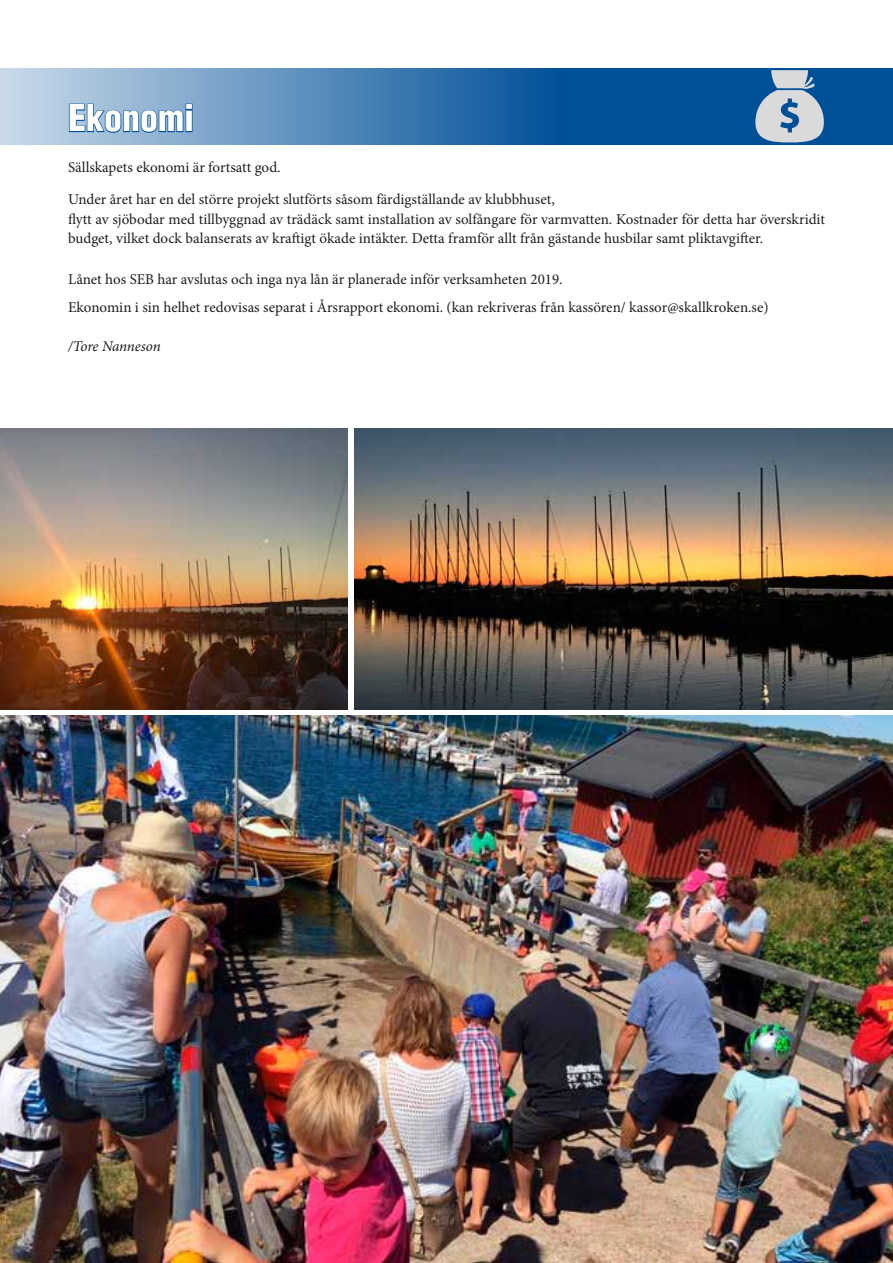
<style>
.page{position:relative;width:893px;height:1263px;background:#fff}
.page>*{position:absolute;margin:0;border:0;box-sizing:border-box;transform-origin:0 0}
.t1{font:900 condensed 36px "Helvetica";color:#fff}
.t2{font:15px/32.2px "Minion Pro";color:#1d1d1b}
.t3{font:italic 15px "Minion Pro";letter-spacing:-.015em;color:#1d1d1b}
</style>
<div class="page">
<svg style="left:0;top:68px;width:893px;height:77px;background:#3f7bb1"></svg>
<svg style="left:68px;top:103px;width:125px;height:31px;background:#6e9bc4"></svg>
<svg style="left:755px;top:70px;width:69px;height:72px;background:#92acc4"></svg>
<img style="left:0;top:715px;width:893px;height:548px">
<img style="left:354px;top:428px;width:539px;height:281px">
<img style="left:0;top:428px;width:347px;height:281px">
<h1 class="t1" style="left:68px;top:95px;width:127px">Ekonomi</h1>
<p class="t2" style="left:68px;top:151px;width:488px">Sällskapets ekonomi är fortsatt god.<br>Under året har en del större projekt slutförts såsom färdigställande av klubbhuset,</p>
<p class="t2" style="left:68px;top:209px;width:758px;line-height:19.5px">flytt av sjöbodar med tillbyggnad av trädäck samt installation av solfångare för varmvatten. Kostnader för detta har överskridit budget, vilket dock balanserats av kraftigt ökade intäkter. Detta framför allt från gästande husbilar samt pliktavgifter.</p>
<p class="t2" style="left:68px;top:265px;width:702px;line-height:28px">Lånet hos SEB har avslutas och inga nya lån är planerade inför verksamheten 2019.<br>Ekonomin i sin helhet redovisas separat i Årsrapport ekonomi. (kan rekriveras från kassören/ kassor@skallkroken.se)</p>
<p class="t3" style="left:68px;top:336px;width:94px">/Tore Nanneson</p>
</div>
